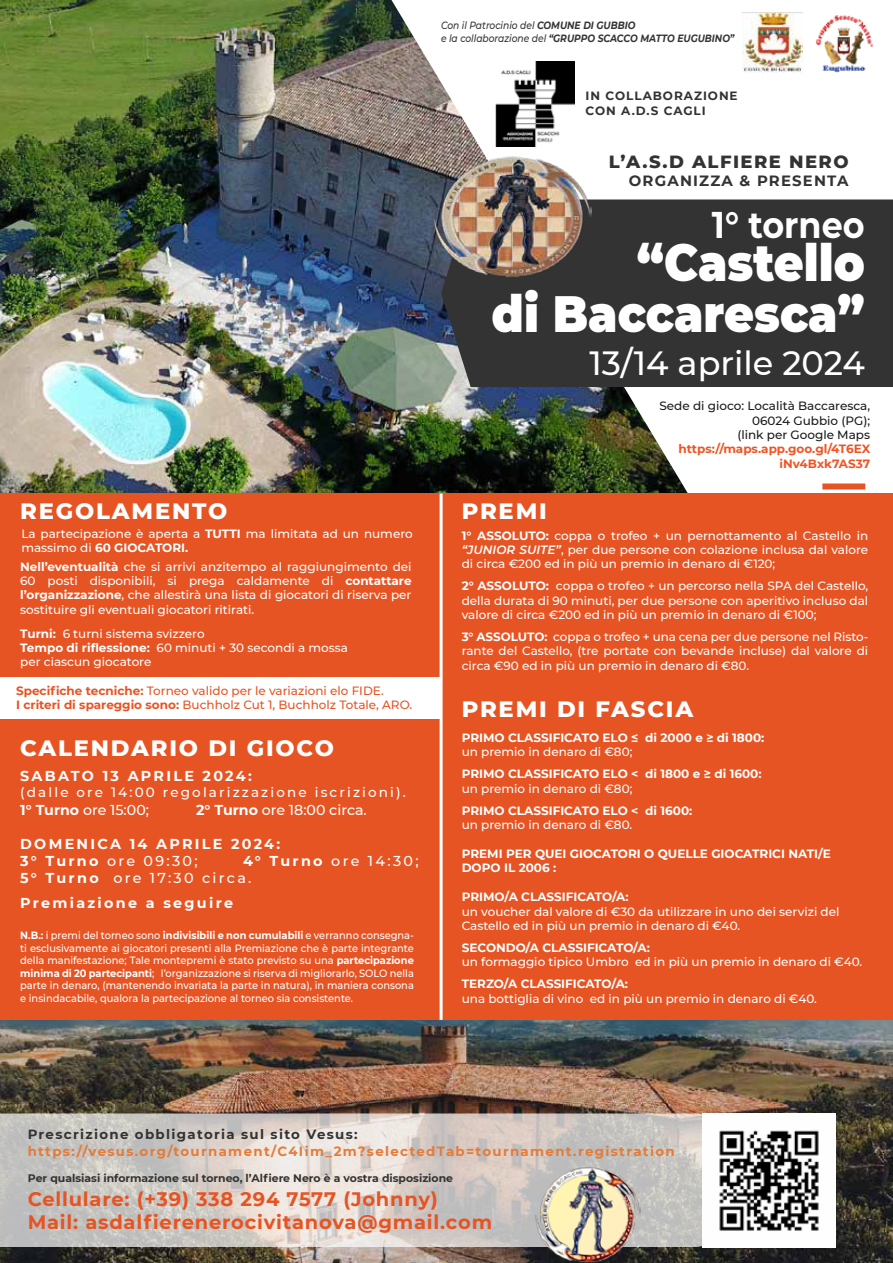
<style>
.page{position:relative;width:893px;height:1263px;background:#fff}
.page>*{position:absolute;margin:0;border:0;box-sizing:border-box;transform-origin:0 0}
.t1{font:900 51px/51px "Montserrat";color:#fff;text-align:right;scale:.9 1}
.t2{font:700 37.05px "Montserrat";color:#fff;scale:.9 1}
.t3{font:500 33.6px "Montserrat";color:#fff}
.t4{font:800 22.65px "Montserrat";letter-spacing:.08em;color:#fff}
.t5{font:700 19.5px/23.1px "Montserrat";letter-spacing:.04em;color:#e65423}
.t6{font:800 18px "Montserrat";letter-spacing:.08em;color:#333}
.t7{font:700 14.85px "Montserrat";letter-spacing:.08em;color:#333}
.t8{font:700 14.4px/17.2px "Montserrat";letter-spacing:.16em;color:#fff}
.t9{font:500 14.4px/17.2px "Montserrat";letter-spacing:.16em;color:#fff}
.t10{font:500 14.4px "Montserrat";color:#fff}
.t11{font:500 14.4px "Montserrat";letter-spacing:.075em;color:#fff}
.t12{font:500 13.5px "Montserrat";letter-spacing:.16em;color:#fff}
.t13{font:700 13.35px "Montserrat";letter-spacing:.1em;color:#e67b37}
.t14{font:700 13.35px "Montserrat";letter-spacing:.1em;color:#333}
.t15{font:500 12px/14.4px "Montserrat";color:#fff;text-align:justify}
.t16{font:700 12px/14.4px "Montserrat";color:#fff}
.t17{font:500 12px/14.4px "Montserrat";color:#e65423}
.t18{font:500 12px/14.4px "Montserrat";color:#1a1a1a;text-align:right}
.t19{font:700 12px/14.4px "Montserrat";color:#f05423;text-align:right}
.t20{font:700 12px/14.4px "Montserrat";letter-spacing:.08em;color:#333}
.t21{font:700 10.95px "Montserrat";color:#333}
.t22{font:500 10.5px/12.6px "Montserrat";color:#fff;text-align:justify;scale:.94 1}
.t23{font:italic 700 10.5px/12.6px "Montserrat";color:#333;scale:.87 1}
.s1{font-weight:500}
.s2{font-weight:700}
.s3{font-weight:600;font-style:italic}
</style>
<div class="page">
<img style="left:0;top:0;width:688px;height:493px">
<div style="left:441px;top:199px;width:452px;height:188px;background:#333"></div>
<img style="left:0;top:1020px;width:893px;height:243px">
<div style="left:822px;top:483px;width:43px;height:6px;background:#e65423"></div>
<img style="left:743px;top:12px;width:60px;height:60px">
<img style="left:816px;top:15px;width:57px;height:57px">
<img style="left:433px;top:150px;width:158px;height:132px">
<div style="left:0;top:493px;width:893px;height:527px;background:#e65423"></div>
<hr style="left:440px;top:493px;width:3px;height:527px;background:#fff">
<svg style="left:0;top:1113px;width:702px;height:134px;background:#d0cbc6"></svg>
<img style="left:702px;top:1113px;width:134px;height:134px">
<img style="left:534px;top:1161px;width:107px;height:102px">
<img style="left:496px;top:62px;width:79px;height:85px">
<div style="left:0;top:677px;width:441px;height:42px;background:#fff"></div>
<p class="t23" style="left:441px;top:19px;width:339px"><span class="s1">Con il Patrocinio del</span> COMUNE DI GUBBIO<br><span class="s1">e la collaborazione del</span> “GRUPPO SCACCO MATTO EUGUBINO”</p>
<p class="t20" style="left:586px;top:88px;width:154px">IN COLLABORAZIONE<br>CON A.D.S CAGLI</p>
<h3 class="t6" style="left:609px;top:148px;width:241px">L’A.S.D ALFIERE NERO</h3>
<p class="t7" style="left:629px;top:170px;width:221px">ORGANIZZA &amp; PRESENTA</p>
<h2 class="t2" style="left:712px;top:199px;width:171px">1° torneo</h2>
<h1 class="t1" style="left:492px;top:234px;width:416px">“Castello<br>di Baccaresca”</h1>
<h3 class="t3" style="left:589px;top:339px;width:277px">13/14 aprile 2024</h3>
<p class="t18" style="left:659px;top:398px;width:212px">Sede di gioco: Località Baccaresca,<br>06024 Gubbio (PG);<br>(link per Google Maps</p>
<p class="t19" style="left:679px;top:441px;width:193px">https://maps.app.goo.gl/4T6EX iNv4Bxk7AS37</p>
<h3 class="t4" style="left:20px;top:494px;width:209px">REGOLAMENTO</h3>
<h3 class="t4" style="left:462px;top:494px;width:87px">PREMI</h3>
<p class="t15" style="left:21px;top:526px;width:393px">La partecipazione è aperta a <span class="s2">TUTTI</span> ma limitata ad un numero massimo di <span class="s2">60 GIOCATORI.</span></p>
<p class="t15" style="left:462px;top:528px;width:408px"><span class="s2">1° ASSOLUTO:</span> coppa o trofeo + un pernottamento al Castello in <span class="s3">“JUNIOR SUITE”</span>, per due persone con colazione inclusa dal valore di circa €200 ed in più un premio in denaro di €120;</p>
<p class="t15" style="left:462px;top:578px;width:408px"><span class="s2">2° ASSOLUTO:</span> coppa o trofeo + un percorso nella SPA del Castello, della durata di 90 minuti, per due persone con aperitivo incluso dal valore di circa €200 ed in più un premio in denaro di €100;</p>
<p class="t15" style="left:462px;top:629px;width:408px"><span class="s2">3° ASSOLUTO:</span> coppa o trofeo + una cena per due persone nel Risto&shy;rante del Castello, (tre portate con bevande incluse) dal valore di circa €90 ed in più un premio in denaro di €80.</p>
<h3 class="t4" style="left:462px;top:692px;width:233px">PREMI DI FASCIA</h3>
<p class="t16" style="left:462px;top:730px;width:304px">PRIMO CLASSIFICATO ELO ≤ di 2000 e ≥ di 1800:</p>
<p class="t15" style="left:462px;top:744px;width:172px">un premio in denaro di €80;</p>
<p class="t16" style="left:462px;top:766px;width:301px">PRIMO CLASSIFICATO ELO &lt; di 1800 e ≥ di 1600:</p>
<p class="t15" style="left:462px;top:781px;width:172px">un premio in denaro di €80;</p>
<p class="t16" style="left:462px;top:803px;width:232px">PRIMO CLASSIFICATO ELO &lt; di 1600:</p>
<p class="t15" style="left:462px;top:817px;width:172px">un premio in denaro di €80.</p>
<p class="t16" style="left:462px;top:846px;width:371px">PREMI PER QUEI GIOCATORI O QUELLE GIOCATRICI NATI/E<br>DOPO IL 2006 :</p>
<p class="t16" style="left:462px;top:889px;width:169px">PRIMO/A CLASSIFICATO/A:</p>
<p class="t15" style="left:462px;top:903px;width:379px">un voucher dal valore di €30 da utilizzare in uno dei servizi del<br>Castello ed in più un premio in denaro di €40.</p>
<p class="t16" style="left:462px;top:940px;width:190px">SECONDO/A CLASSIFICATO/A:</p>
<p class="t15" style="left:462px;top:954px;width:402px">un formaggio tipico Umbro ed in più un premio in denaro di €40.</p>
<p class="t16" style="left:462px;top:976px;width:168px">TERZO/A CLASSIFICATO/A:</p>
<p class="t15" style="left:462px;top:990px;width:357px">una bottiglia di vino ed in più un premio in denaro di €40.</p>
<p class="t15" style="left:20px;top:559px;width:393px"><span class="s2">Nell’eventualità</span> che si arrivi anzitempo al raggiungimento dei 60 posti disponibili, si prega caldamente di <span class="s2">contattare l’organizzazione</span>, che allestirà una lista di giocatori di riserva per sostituire gli eventuali giocatori ritirati.</p>
<p class="t15" style="left:20px;top:626px;width:329px;text-align:left"><span class="s2">Turni:</span> 6 turni sistema svizzero<br><span class="s2">Tempo di riflessione:</span> 60 minuti + 30 secondi a mossa per ciascun giocatore</p>
<p class="t17" style="left:16px;top:683px;width:398px"><span class="s2">Specifiche tecniche:</span> Torneo valido per le variazioni elo FIDE.<br><span class="s2">I criteri di spareggio sono:</span> Buchholz Cut 1, Buchholz Totale, ARO.</p>
<h3 class="t4" style="left:20px;top:731px;width:315px">CALENDARIO DI GIOCO</h3>
<p class="t8" style="left:20px;top:767px;width:233px">SABATO 13 APRILE 2024:</p>
<p class="t12" style="left:20px;top:783px;width:387px">(dalle ore 14:00 regolarizzazione iscrizioni).</p>
<p class="t11" style="left:20px;top:799px;width:130px"><span class="s2">1° Turno</span> ore 15:00;</p>
<p class="t10" style="left:196px;top:799px;width:172px"><span class="s2">2° Turno</span> ore 18:00 circa.</p>
<p class="t8" style="left:20px;top:834px;width:262px">DOMENICA 14 APRILE 2024:<br>3° Turno <span class="s1">ore 09:30;</span></p>
<p class="t9" style="left:20px;top:852px;width:400px;text-indent:223px"><span class="s2">4° Turno</span> ore 14:30;<br><span class="s2">5° Turno</span> ore 17:30 circa.</p>
<p class="t8" style="left:20px;top:893px;width:214px">Premiazione a seguire</p>
<p class="t22" style="left:20px;top:928px;width:420px"><span class="s2">N.B.:</span> i premi del torneo sono <span class="s2">indivisibili e non cumulabili</span> e verranno consegna&shy;ti esclusivamente ai giocatori presenti alla Premiazione che è parte integrante della manifestazione; Tale montepremi è stato previsto su una <span class="s2">partecipazione minima di 20 partecipanti</span>; l’organizzazione si riserva di migliorarlo, SOLO nella parte in denaro, (mantenendo invariata la parte in natura), in maniera consona e insindacabile, qualora la partecipazione al torneo sia consistente.</p>
<p class="t14" style="left:28px;top:1125px;width:331px">Prescrizione obbligatoria sul sito Vesus:</p>
<p class="t13" style="left:28px;top:1142px;width:649px">https://vesus.org/tournament/C4Iim_2m?selectedTab=tournament.registration</p>
<p class="t21" style="left:28px;top:1170px;width:427px">Per qualsiasi informazione sul torneo, l’Alfiere Nero è a vostra disposizione</p>
<h3 class="t5" style="left:28px;top:1187px;width:466px">Cellulare: (+39) 338 294 7577 (Johnny)<br>Mail: asdalfierenerocivitanova@gmail.com</h3>
</div>
